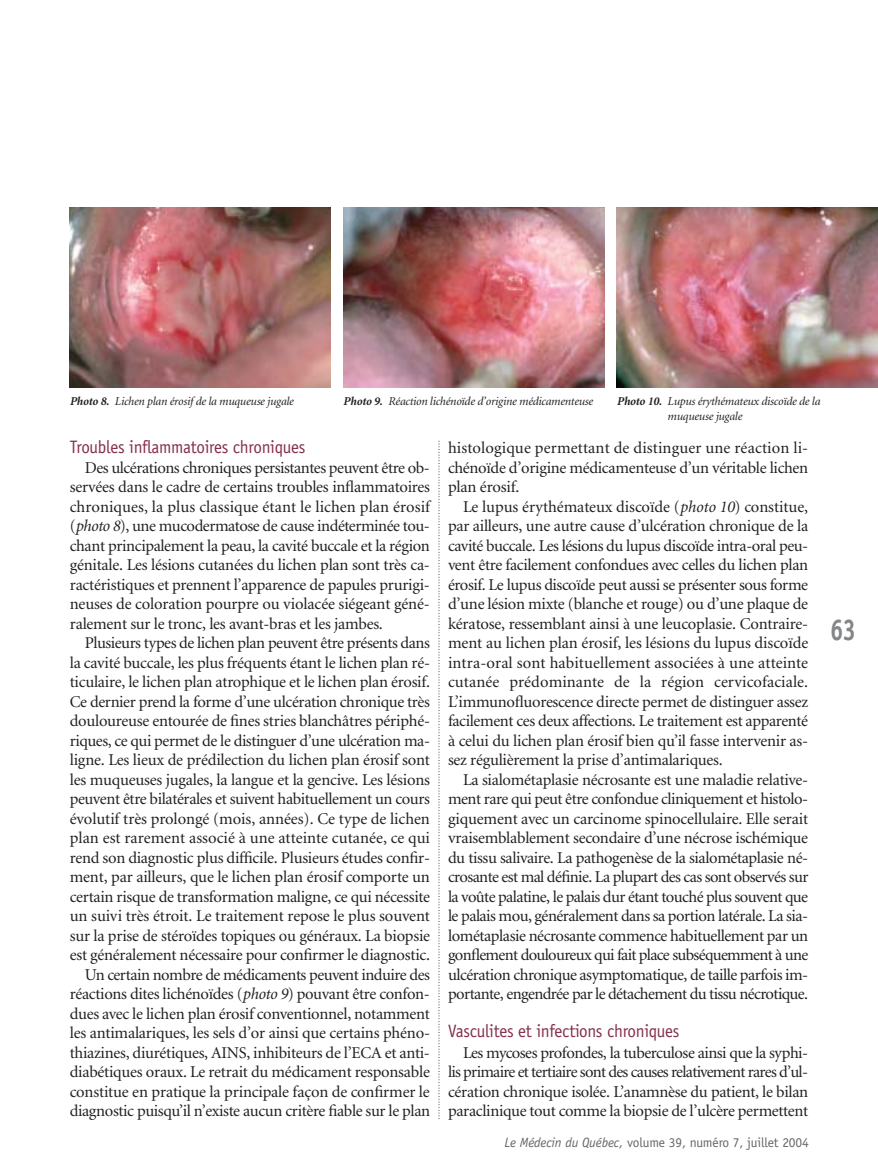
<style>
.page{position:relative;width:878px;height:1175px;background:#fff}
.page>*{position:absolute;margin:0;border:0;box-sizing:border-box;transform-origin:0 0}
.t1{font:700 30px "Officina Sans";color:#848688;scale:.8 1}
.t2{font:18px "Officina Sans";letter-spacing:-.015em;color:#842f4a;scale:.95 1}
.t3{font:16.5px/19.5px "Minion";letter-spacing:-.015em;color:#231f1f;text-align:justify}
.t4{font:13.5px "Officina Sans";letter-spacing:-.01em;color:#656769}
.t5{font:italic 12px/15px "Minion";letter-spacing:-.015em;color:#231f1f}
.s1{font-weight:700}
.s2{font-style:italic}
</style>
<div class="page">
<svg style="left:438px;top:441px;width:1px;height:678px"></svg>
<img style="left:70px;top:207px;width:261px;height:180px">
<img style="left:343px;top:207px;width:261px;height:180px">
<img style="left:616px;top:207px;width:262px;height:180px">
<p class="t5" style="left:70px;top:395px;width:225px"><span class="s1">Photo 8.</span> Lichen plan érosif de la muqueuse jugale</p>
<p class="t5" style="left:343px;top:395px;width:251px"><span class="s1">Photo 9.</span> Réaction lichénoïde d’origine médicamenteuse</p>
<p class="t5" style="left:667px;top:395px;width:154px;text-indent:-50px"><span class="s1">Photo 10.</span> Lupus érythémateux discoïde de la muqueuse jugale</p>
<p class="t2" style="left:70px;top:439px;width:249px">Troubles inflammatoires chroniques</p>
<p class="t3" style="left:70px;top:459px;width:362px;text-indent:15px">Des ulcérations chroniques persistantes peuvent être ob&shy;servées dans le cadre de certains troubles inflammatoires chroniques, la plus classique étant le lichen plan érosif (<span class="s2">photo 8</span>), une mucodermatose de cause indéterminée tou&shy;chant principalement la peau, la cavité buccale et la région génitale. Les lésions cutanées du lichen plan sont très ca&shy;ractéristiques et prennent l’apparence de papules prurigi&shy;neuses de coloration pourpre ou violacée siégeant géné&shy;ralement sur le tronc, les avant-bras et les jambes.</p>
<p class="t3" style="left:70px;top:634px;width:362px;text-align:right">Plusieurs types de lichen plan peuvent être présents dans<br>la cavité buccale, les plus fréquents étant le lichen plan ré&shy;ticulaire, le lichen plan atrophique et le lichen plan érosif.<br>Ce dernier prend la forme d’une ulcération chronique très douloureuse entourée de fines stries blanchâtres périphé&shy;riques, ce qui permet de le distinguer d’une ulcération ma&shy;ligne. Les lieux de prédilection du lichen plan érosif sont les muqueuses jugales, la langue et la gencive. Les lésions peuvent être bilatérales et suivent habituellement un cours évolutif très prolongé (mois, années). Ce type de lichen plan est rarement associé à une atteinte cutanée, ce qui rend son diagnostic plus difficile. Plusieurs études confir&shy;ment, par ailleurs, que le lichen plan érosif comporte un certain risque de transformation maligne, ce qui nécessite un suivi très étroit. Le traitement repose le plus souvent sur la prise de stéroïdes topiques ou généraux. La biopsie est généralement nécessaire pour confirmer le diagnostic.<br>Un certain nombre de médicaments peuvent induire des réactions dites lichénoïdes (<span class="s2">photo 9</span>) pouvant être confon&shy;dues avec le lichen plan érosif conventionnel, notamment les antimalariques, les sels d’or ainsi que certains phéno&shy;thiazines, diurétiques, AINS, inhibiteurs de l’ECA et anti&shy;diabétiques oraux. Le retrait du médicament responsable constitue en pratique la principale façon de confirmer le diagnostic puisqu’il n’existe aucun critère fiable sur le plan</p>
<p class="t3" style="left:448px;top:439px;width:362px">histologique permettant de distinguer une réaction li&shy;chénoïde d’origine médicamenteuse d’un véritable lichen plan érosif.</p>
<p class="t3" style="left:448px;top:498px;width:362px;text-indent:15px">Le lupus érythémateux discoïde (<span class="s2">photo 10</span>) constitue, par ailleurs, une autre cause d’ulcération chronique de la cavité buccale. Les lésions du lupus discoïde intra-oral peu&shy;vent être facilement confondues avec celles du lichen plan érosif. Le lupus discoïde peut aussi se présenter sous forme d’une lésion mixte (blanche et rouge) ou d’une plaque de kératose, ressemblant ainsi à une leucoplasie. Contraire&shy;ment au lichen plan érosif, les lésions du lupus discoïde intra-oral sont habituellement associées à une atteinte cutanée prédominante de la région cervicofaciale.<br>L’immunofluorescence directe permet de distinguer assez facilement ces deux affections. Le traitement est apparenté à celui du lichen plan érosif bien qu’il fasse intervenir as&shy;sez régulièrement la prise d’antimalariques.</p>
<p class="t3" style="left:448px;top:771px;width:362px;text-indent:15px">La sialométaplasie nécrosante est une maladie relative&shy;ment rare qui peut être confondue cliniquement et histolo&shy;giquement avec un carcinome spinocellulaire. Elle serait vraisemblablement secondaire d’une nécrose ischémique du tissu salivaire. La pathogenèse de la sialométaplasie né&shy;crosante est mal définie. La plupart des cas sont observés sur la voûte palatine, le palais dur étant touché plus souvent que le palais mou, généralement dans sa portion latérale. La sia&shy;lométaplasie nécrosante commence habituellement par un gonflement douloureux qui fait place subséquemment à une ulcération chronique asymptomatique, de taille parfois im&shy;portante, engendrée par le détachement du tissu nécrotique.</p>
<p class="t2" style="left:448px;top:1023px;width:245px">Vasculites et infections chroniques</p>
<p class="t3" style="left:448px;top:1044px;width:362px;text-indent:15px">Les mycoses profondes, la tuberculose ainsi que la syphi&shy;lis primaire et tertiaire sont des causes relativement rares d’ul&shy;cération chronique isolée. L’anamnèse du patient, le bilan paraclinique tout comme la biopsie de l’ulcère permettent</p>
<p class="t4" style="left:504px;top:1137px;width:306px"><span class="s2">Le Médecin du Québec,</span> volume 39, numéro 7, juillet 2004</p>
<h1 class="t1" style="left:830px;top:618px;width:34px">63</h1>
</div>
